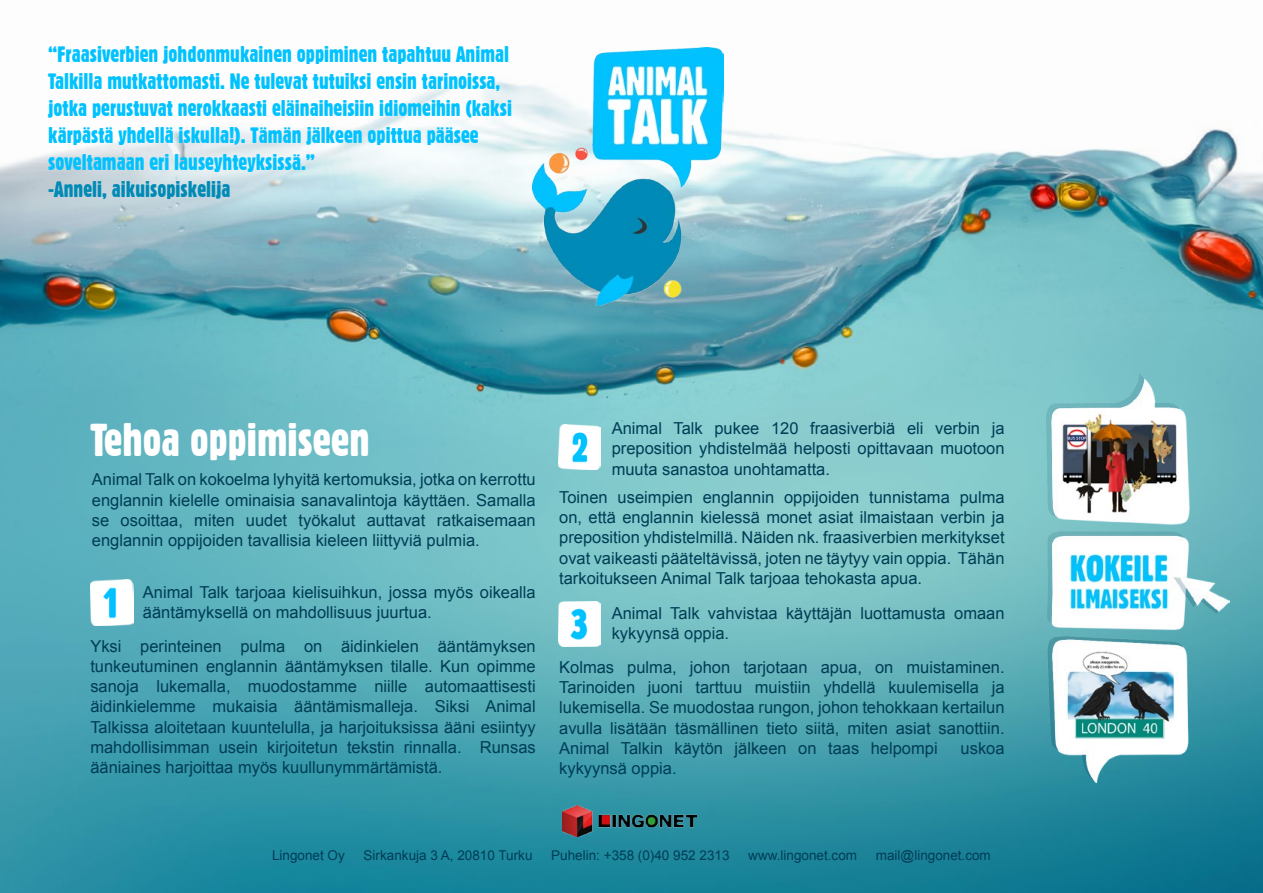
<style>
.page{position:relative;width:1263px;height:893px;background:#fff}
.page>*{position:absolute;margin:0;border:0;box-sizing:border-box;transform-origin:0 0}
.t1{font:45px "Gothic 821 Condensed BT";color:#fff}
.t2{font:21.75px/27px "Gothic 821 Condensed BT";color:#00c2ff}
.t3{font:21.75px "Gothic 821 Condensed BT";color:#008ab6}
.t4{font:16.5px/20.2px "Arial";color:#003d56;text-align:justify}
.t5{font:13.5px "Arial";color:#003d56}
</style>
<div class="page">
<img style="left:0;top:81px;width:1263px;height:812px">
<img style="left:562px;top:806px;width:134px;height:31px">
<img style="left:1046px;top:373px;width:184px;height:410px">
<img style="left:532px;top:47px;width:192px;height:258px">
<img style="left:90px;top:580px;width:43px;height:45px">
<img style="left:558px;top:424px;width:43px;height:46px">
<img style="left:558px;top:601px;width:43px;height:45px">
<p class="t2" style="left:48px;top:40px;width:465px">“Fraasiverbien johdonmukainen oppiminen tapahtuu Animal Talkilla mutkattomasti. Ne tulevat tutuiksi ensin tarinoissa, jotka perustuvat nerokkaasti eläinaiheisiin idiomeihin (kaksi kärpästä yhdellä iskulla!). Tämän jälkeen opittua pääsee soveltamaan eri lauseyhteyksissä.”</p>
<h2 class="t3" style="left:48px;top:176px;width:184px">-Anneli, aikuisopiskelija</h2>
<h1 class="t1" style="left:90px;top:413px;width:281px">Tehoa oppimiseen</h1>
<p class="t4" style="left:92px;top:470px;width:445px">Animal Talk on kokoelma lyhyitä kertomuksia, jotka on kerrottu englannin kielelle ominaisia sanavalintoja käyttäen. Samalla se osoittaa, miten uudet työkalut auttavat ratkaisemaan englannin oppijoiden tavallisia kieleen liittyviä pulmia.</p>
<p class="t4" style="left:143px;top:582px;width:394px">Animal Talk tarjoaa kielisuihkun, jossa myös oikealla ääntämyksellä on mahdollisuus juurtua.</p>
<p class="t4" style="left:90px;top:636px;width:447px">Yksi perinteinen pulma on äidinkielen ääntämyksen tunkeutuminen englannin ääntämyksen tilalle. Kun opimme sanoja lukemalla, muodostamme niille automaattisesti äidinkielemme mukaisia ääntämismalleja. Siksi Animal Talkissa aloitetaan kuuntelulla, ja harjoituksissa ääni esiintyy mahdollisimman usein kirjoitetun tekstin rinnalla. Runsas ääniaines harjoittaa myös kuullunymmärtämistä.</p>
<p class="t4" style="left:612px;top:418px;width:394px">Animal Talk pukee 120 fraasiverbiä eli verbin ja preposition yhdistelmää helposti opittavaan muotoon muuta sanastoa unohtamatta.</p>
<p class="t4" style="left:559px;top:487px;width:447px">Toinen useimpien englannin oppijoiden tunnistama pulma on, että englannin kielessä monet asiat ilmaistaan verbin ja preposition yhdistelmillä. Näiden nk. fraasiverbien merkitykset ovat vaikeasti pääteltävissä, joten ne täytyy vain oppia. Tähän tarkoitukseen Animal Talk tarjoaa tehokasta apua.</p>
<p class="t4" style="left:612px;top:603px;width:394px">Animal Talk vahvistaa käyttäjän luottamusta omaan kykyynsä oppia.</p>
<p class="t4" style="left:559px;top:657px;width:447px">Kolmas pulma, johon tarjotaan apua, on muistaminen.<br>Tarinoiden juoni tarttuu muistiin yhdellä kuulemisella ja lukemisella. Se muodostaa rungon, johon tehokkaan kertailun avulla lisätään täsmällinen tieto siitä, miten asiat sanottiin.<br>Animal Talkin käytön jälkeen on taas helpompi</p>
<p class="t4" style="left:960px;top:738px;width:46px">uskoa</p>
<p class="t4" style="left:559px;top:758px;width:119px">kykyynsä oppia.</p>
<p class="t5" style="left:272px;top:846px;width:74px">Lingonet Oy</p>
<p class="t5" style="left:364px;top:846px;width:170px">Sirkankuja 3 A, 20810 Turku</p>
<p class="t5" style="left:551px;top:846px;width:180px">Puhelin: +358 (0)40 952 2313</p>
<p class="t5" style="left:748px;top:846px;width:110px">www.lingonet.com</p>
<p class="t5" style="left:876px;top:846px;width:116px">mail@lingonet.com</p>
</div>
